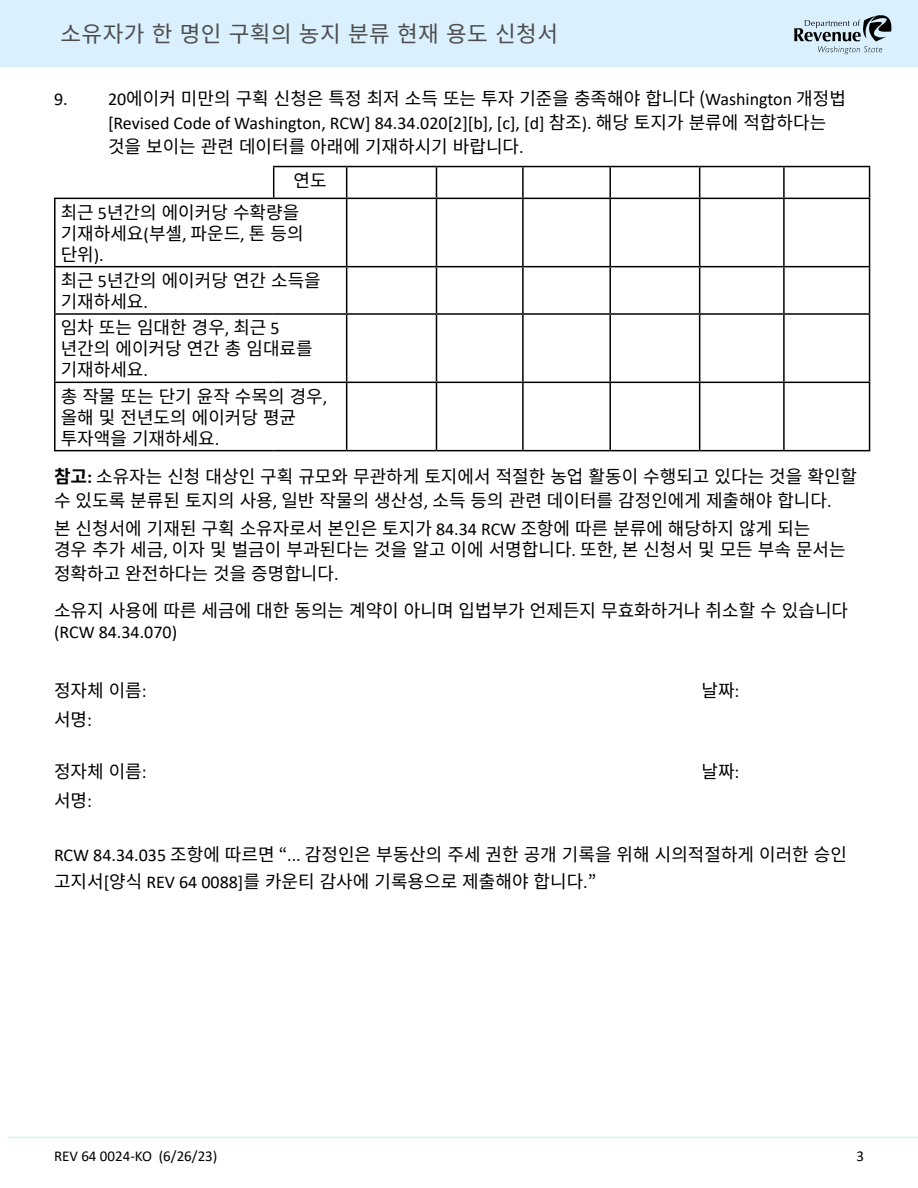
<style>
.page{position:relative;width:918px;height:1188px;background:#fff}
.page>*{position:absolute;margin:0;border:0;box-sizing:border-box;transform-origin:0 0}
.t1{font:22.5px "Noto Sans CJ Kkr";letter-spacing:.02em;color:#4d4d4f}
.Normal__P{font:18px/24px "Noto Sans CJ Kkr";color:#000}
.Heading_4{font:18px/21px "Noto Sans CJ Kkr";color:#000}
.t2{font:15px "Calibri";color:#000}
.s1{font-family:"Calibri"}
.s2{font-weight:700}
.s3{font-family:"Calibri";font-weight:700}
</style>
<div class="page">
<div style="left:0;top:0;width:918px;height:66px;background:#daf1fd"></div>
<svg style="left:794px;top:15px;width:98px;height:39px"></svg>
<hr style="left:8px;top:1137px;width:910px;height:1px;background:#daf1fd">
<hr style="left:273px;top:166px;width:74px;height:1px;background:#000">
<hr style="left:347px;top:166px;width:89px;height:1px;background:#000">
<hr style="left:346px;top:167px;width:1px;height:31px;background:#000">
<hr style="left:436px;top:166px;width:87px;height:1px;background:#000">
<hr style="left:436px;top:167px;width:1px;height:31px;background:#000">
<hr style="left:523px;top:166px;width:87px;height:1px;background:#000">
<hr style="left:522px;top:167px;width:2px;height:31px;background:#000">
<hr style="left:610px;top:166px;width:90px;height:1px;background:#000">
<hr style="left:609px;top:167px;width:2px;height:31px;background:#000">
<hr style="left:700px;top:166px;width:84px;height:1px;background:#000">
<hr style="left:699px;top:167px;width:1px;height:31px;background:#000">
<hr style="left:784px;top:166px;width:86px;height:1px;background:#000">
<hr style="left:783px;top:167px;width:2px;height:31px;background:#000">
<hr style="left:869px;top:167px;width:1px;height:31px;background:#000">
<hr style="left:54px;top:199px;width:2px;height:67px;background:#000">
<hr style="left:347px;top:198px;width:89px;height:1px;background:#000">
<hr style="left:346px;top:199px;width:1px;height:67px;background:#000">
<hr style="left:436px;top:198px;width:87px;height:1px;background:#000">
<hr style="left:436px;top:199px;width:1px;height:67px;background:#000">
<hr style="left:523px;top:198px;width:87px;height:1px;background:#000">
<hr style="left:522px;top:199px;width:2px;height:67px;background:#000">
<hr style="left:610px;top:198px;width:90px;height:1px;background:#000">
<hr style="left:609px;top:199px;width:2px;height:67px;background:#000">
<hr style="left:700px;top:198px;width:84px;height:1px;background:#000">
<hr style="left:699px;top:199px;width:1px;height:67px;background:#000">
<hr style="left:784px;top:198px;width:86px;height:1px;background:#000">
<hr style="left:783px;top:199px;width:2px;height:67px;background:#000">
<hr style="left:869px;top:199px;width:1px;height:67px;background:#000">
<hr style="left:54px;top:266px;width:220px;height:1px;background:#000">
<hr style="left:54px;top:267px;width:2px;height:46px;background:#000">
<hr style="left:274px;top:266px;width:73px;height:1px;background:#000">
<hr style="left:347px;top:266px;width:89px;height:1px;background:#000">
<hr style="left:346px;top:267px;width:1px;height:46px;background:#000">
<hr style="left:436px;top:266px;width:87px;height:1px;background:#000">
<hr style="left:436px;top:267px;width:1px;height:46px;background:#000">
<hr style="left:523px;top:266px;width:87px;height:1px;background:#000">
<hr style="left:522px;top:267px;width:2px;height:46px;background:#000">
<hr style="left:610px;top:266px;width:90px;height:1px;background:#000">
<hr style="left:609px;top:267px;width:2px;height:46px;background:#000">
<hr style="left:700px;top:266px;width:84px;height:1px;background:#000">
<hr style="left:699px;top:267px;width:1px;height:46px;background:#000">
<hr style="left:784px;top:266px;width:86px;height:1px;background:#000">
<hr style="left:783px;top:267px;width:2px;height:46px;background:#000">
<hr style="left:869px;top:267px;width:1px;height:46px;background:#000">
<hr style="left:54px;top:313px;width:220px;height:2px;background:#000">
<hr style="left:54px;top:315px;width:2px;height:67px;background:#000">
<hr style="left:274px;top:313px;width:73px;height:2px;background:#000">
<hr style="left:347px;top:313px;width:89px;height:2px;background:#000">
<hr style="left:346px;top:315px;width:1px;height:67px;background:#000">
<hr style="left:436px;top:313px;width:87px;height:2px;background:#000">
<hr style="left:436px;top:315px;width:1px;height:67px;background:#000">
<hr style="left:523px;top:313px;width:87px;height:2px;background:#000">
<hr style="left:522px;top:315px;width:2px;height:67px;background:#000">
<hr style="left:610px;top:313px;width:90px;height:2px;background:#000">
<hr style="left:609px;top:315px;width:2px;height:67px;background:#000">
<hr style="left:700px;top:313px;width:84px;height:2px;background:#000">
<hr style="left:699px;top:315px;width:1px;height:67px;background:#000">
<hr style="left:784px;top:313px;width:86px;height:2px;background:#000">
<hr style="left:783px;top:315px;width:2px;height:67px;background:#000">
<hr style="left:869px;top:315px;width:1px;height:67px;background:#000">
<hr style="left:54px;top:382px;width:220px;height:1px;background:#000">
<hr style="left:54px;top:383px;width:2px;height:67px;background:#000">
<hr style="left:274px;top:382px;width:73px;height:1px;background:#000">
<hr style="left:347px;top:382px;width:89px;height:1px;background:#000">
<hr style="left:346px;top:383px;width:1px;height:67px;background:#000">
<hr style="left:436px;top:382px;width:87px;height:1px;background:#000">
<hr style="left:436px;top:383px;width:1px;height:67px;background:#000">
<hr style="left:523px;top:382px;width:87px;height:1px;background:#000">
<hr style="left:522px;top:383px;width:2px;height:67px;background:#000">
<hr style="left:610px;top:382px;width:90px;height:1px;background:#000">
<hr style="left:609px;top:383px;width:2px;height:67px;background:#000">
<hr style="left:700px;top:382px;width:84px;height:1px;background:#000">
<hr style="left:699px;top:383px;width:1px;height:67px;background:#000">
<hr style="left:784px;top:382px;width:86px;height:1px;background:#000">
<hr style="left:783px;top:383px;width:2px;height:67px;background:#000">
<hr style="left:869px;top:383px;width:1px;height:67px;background:#000">
<hr style="left:54px;top:450px;width:220px;height:1px;background:#000">
<hr style="left:274px;top:450px;width:73px;height:1px;background:#000">
<hr style="left:347px;top:450px;width:89px;height:1px;background:#000">
<hr style="left:436px;top:450px;width:87px;height:1px;background:#000">
<hr style="left:523px;top:450px;width:87px;height:1px;background:#000">
<hr style="left:610px;top:450px;width:90px;height:1px;background:#000">
<hr style="left:700px;top:450px;width:84px;height:1px;background:#000">
<hr style="left:784px;top:450px;width:86px;height:1px;background:#000">
<hr style="left:273px;top:167px;width:1px;height:31px;background:#000">
<hr style="left:54px;top:198px;width:220px;height:1px;background:#000">
<hr style="left:274px;top:198px;width:73px;height:1px;background:#000">
<p class="t1" style="left:60px;top:21px;width:499px">소유자가 한 명인 구획의 농지 분류 현재 용도 신청서</p>
<p class="Normal__P" style="left:108px;top:87px;width:740px;text-indent:-54px"><span class="s1">9. 20</span>에이커 미만의 구획 신청은 특정 최저 소득 또는 투자 기준을 충족해야 합니다 (<span class="s1">Washington</span> 개정법 <span class="s1">[Revised Code of Washington, RCW] 84.34.020[2][b], [c], [d]</span> 참조<span class="s1">).</span> 해당 토지가 분류에 적합하다는 것을 보이는 관련 데이터를 아래에 기재하시기 바랍니다<span class="s1">.</span></p>
<h4 class="Heading_4" style="left:294px;top:170px;width:35px">연도</h4>
<h4 class="Heading_4" style="left:61px;top:202px;width:244px">최근 <span class="s1">5</span>년간의 에이커당 수확량을 기재하세요<span class="s1">(</span>부셸<span class="s1">,</span> 파운드<span class="s1">,</span> 톤 등의 단위<span class="s1">).</span></h4>
<h4 class="Heading_4" style="left:61px;top:270px;width:262px">최근 <span class="s1">5</span>년간의 에이커당 연간 소득을 기재하세요<span class="s1">.</span></h4>
<h4 class="Heading_4" style="left:61px;top:318px;width:253px">임차 또는 임대한 경우<span class="s1">,</span> 최근 <span class="s1">5 </span>년간의 에이커당 연간 총 임대료를 기재하세요<span class="s1">.</span></h4>
<h4 class="Heading_4" style="left:61px;top:386px;width:268px">총 작물 또는 단기 윤작 수목의 경우<span class="s1">, </span>올해 및 전년도의 에이커당 평균 투자액을 기재하세요<span class="s1">.</span></h4>
<p class="Normal__P" style="left:54px;top:465px;width:805px"><span class="s2">참고</span><span class="s3">:</span> 소유자는 신청 대상인 구획 규모와 무관하게 토지에서 적절한 농업 활동이 수행되고 있다는 것을 확인할 수 있도록 분류된 토지의 사용<span class="s1">,</span> 일반 작물의 생산성<span class="s1">,</span> 소득 등의 관련 데이터를 감정인에게 제출해야 합니다<span class="s1">.</span></p>
<p class="Normal__P" style="left:54px;top:518px;width:793px;line-height:21px">본 신청서에 기재된 구획 소유자로서 본인은 토지가 <span class="s1">84.34 RCW</span> 조항에 따른 분류에 해당하지 않게 되는 경우 추가 세금<span class="s1">,</span> 이자 및 벌금이 부과된다는 것을 알고 이에 서명합니다<span class="s1">.</span> 또한<span class="s1">,</span> 본 신청서 및 모든 부속 문서는</p>
<p class="Normal__P" style="left:54px;top:561px;width:286px">정확하고 완전하다는 것을 증명합니다<span class="s1">.</span></p>
<p class="Normal__P" style="left:54px;top:600px;width:796px;line-height:21px">소유지 사용에 따른 세금에 대한 동의는 계약이 아니며 입법부가 언제든지 무효화하거나 취소할 수 있습니다 <span class="s1">(RCW 84.34.070)</span></p>
<p class="Normal__P" style="left:54px;top:679px;width:94px">정자체 이름<span class="s1">:</span></p>
<p class="Normal__P" style="left:701px;top:679px;width:39px">날짜<span class="s1">:</span></p>
<p class="Normal__P" style="left:54px;top:708px;width:39px">서명<span class="s1">:</span></p>
<p class="Normal__P" style="left:54px;top:760px;width:94px">정자체 이름<span class="s1">:</span></p>
<p class="Normal__P" style="left:701px;top:760px;width:39px">날짜<span class="s1">:</span></p>
<p class="Normal__P" style="left:54px;top:789px;width:39px">서명<span class="s1">:</span></p>
<p class="Normal__P" style="left:54px;top:841px;width:795px;line-height:27px"><span class="s1">RCW 84.34.035</span> 조항에 따르면 “<span class="s1">...</span> 감정인은 부동산의 주세 권한 공개 기록을 위해 시의적절하게 이러한 승인 고지서<span class="s1">[</span>양식 <span class="s1">REV 64 0088]</span>를 카운티 감사에 기록용으로 제출해야 합니다<span class="s1">.</span>”</p>
<p class="t2" style="left:54px;top:1145px;width:165px">REV 64 0024-KO (6/26/23)</p>
<p class="t2" style="left:856px;top:1145px;width:9px">3</p>
</div>
